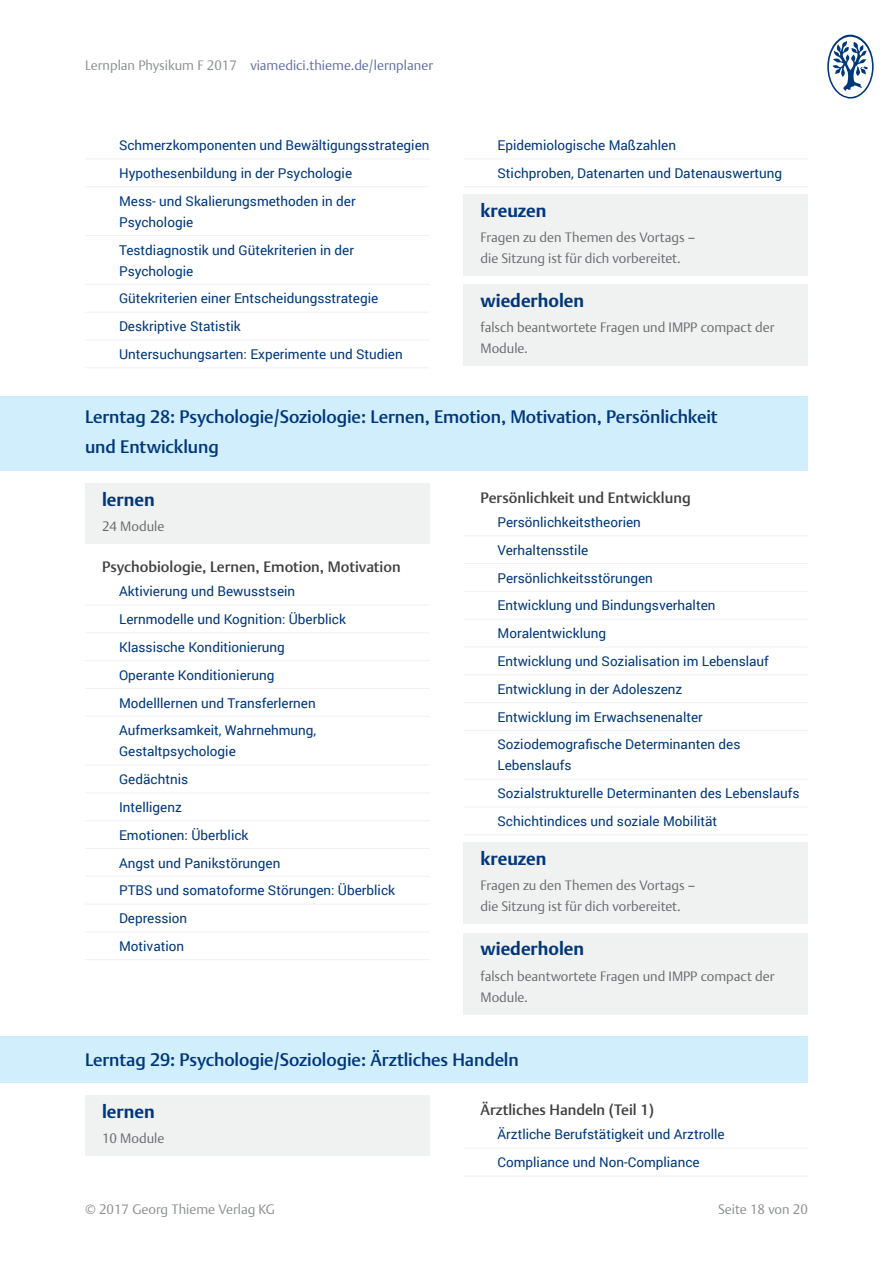
<style>
.page{position:relative;width:893px;height:1263px;background:#fff}
.page>*{position:absolute;margin:0;border:0;box-sizing:border-box;transform-origin:0 0}
.t1{font:500 18px/30px "Thieme Argo 2011";letter-spacing:-.005em;color:#00377b}
.t2{font:700 18px "Thieme Argo 2011";color:#00377b}
.t3{font:500 15px "Thieme Argo 2011";color:#414042}
.t4{font:13.5px/27.8px "Roboto";color:#00377b}
.t5{font:300 13.5px/21px "Thieme Argo 2011";color:#696a6d}
.t6{font:300 13.5px "Thieme Argo 2011";color:#606ea3}
.t7{font:300 13.5px "Thieme Argo 2011";color:#8b8e90}
.s1{color:#8b8e90}
</style>
<div class="page">
<svg style="left:827px;top:35px;width:47px;height:64px"></svg>
<hr style="left:85px;top:159px;width:344px;height:1px;background:#f0f1f1">
<hr style="left:85px;top:186px;width:344px;height:1px;background:#f0f1f1">
<hr style="left:85px;top:235px;width:344px;height:1px;background:#f0f1f1">
<hr style="left:85px;top:284px;width:344px;height:1px;background:#f0f1f1">
<hr style="left:85px;top:312px;width:344px;height:1px;background:#f0f1f1">
<hr style="left:85px;top:340px;width:344px;height:1px;background:#f0f1f1">
<hr style="left:85px;top:368px;width:344px;height:1px;background:#f0f1f1">
<hr style="left:463px;top:159px;width:345px;height:1px;background:#f0f1f1">
<hr style="left:463px;top:186px;width:345px;height:1px;background:#f0f1f1">
<div style="left:463px;top:194px;width:345px;height:82px;background:#f0f1f1"></div>
<div style="left:463px;top:285px;width:345px;height:81px;background:#f0f1f1"></div>
<div style="left:0;top:396px;width:808px;height:74px;background:#d1eefc"></div>
<div style="left:85px;top:483px;width:344px;height:60px;background:#f0f1f1"></div>
<hr style="left:85px;top:605px;width:344px;height:1px;background:#f0f1f1">
<hr style="left:85px;top:632px;width:344px;height:1px;background:#f0f1f1">
<hr style="left:85px;top:660px;width:344px;height:1px;background:#f0f1f1">
<hr style="left:85px;top:688px;width:344px;height:1px;background:#f0f1f1">
<hr style="left:85px;top:716px;width:344px;height:1px;background:#f0f1f1">
<hr style="left:85px;top:765px;width:344px;height:1px;background:#f0f1f1">
<hr style="left:85px;top:793px;width:344px;height:1px;background:#f0f1f1">
<hr style="left:85px;top:820px;width:344px;height:1px;background:#f0f1f1">
<hr style="left:85px;top:848px;width:344px;height:1px;background:#f0f1f1">
<hr style="left:85px;top:876px;width:344px;height:1px;background:#f0f1f1">
<hr style="left:85px;top:904px;width:344px;height:1px;background:#f0f1f1">
<hr style="left:85px;top:932px;width:344px;height:1px;background:#f0f1f1">
<hr style="left:85px;top:959px;width:344px;height:1px;background:#f0f1f1">
<hr style="left:463px;top:535px;width:345px;height:1px;background:#f0f1f1">
<hr style="left:463px;top:563px;width:345px;height:1px;background:#f0f1f1">
<hr style="left:463px;top:591px;width:345px;height:1px;background:#f0f1f1">
<hr style="left:463px;top:619px;width:345px;height:1px;background:#f0f1f1">
<hr style="left:463px;top:647px;width:345px;height:1px;background:#f0f1f1">
<hr style="left:463px;top:674px;width:345px;height:1px;background:#f0f1f1">
<hr style="left:463px;top:702px;width:345px;height:1px;background:#f0f1f1">
<hr style="left:463px;top:730px;width:345px;height:1px;background:#f0f1f1">
<hr style="left:463px;top:779px;width:345px;height:1px;background:#f0f1f1">
<hr style="left:463px;top:807px;width:345px;height:1px;background:#f0f1f1">
<hr style="left:463px;top:834px;width:345px;height:1px;background:#f0f1f1">
<div style="left:463px;top:842px;width:345px;height:82px;background:#f0f1f1"></div>
<div style="left:463px;top:932px;width:345px;height:82px;background:#f0f1f1"></div>
<div style="left:0;top:1036px;width:808px;height:47px;background:#d1eefc"></div>
<div style="left:85px;top:1095px;width:344px;height:61px;background:#f0f1f1"></div>
<hr style="left:463px;top:1148px;width:345px;height:1px;background:#f0f1f1">
<hr style="left:463px;top:1176px;width:345px;height:1px;background:#f0f1f1">
<p class="t6" style="left:85px;top:56px;width:349px"><span class="s1">Lernplan Physikum F 2017</span> viamedici.thieme.de/lernplaner</p>
<p class="t4" style="left:119px;top:131px;width:312px">Schmerzkomponenten und Bewältigungsstrategien<br>Hypothesenbildung in der Psychologie<br>Mess- und Skalierungsmethoden in der</p>
<p class="t4" style="left:119px;top:208px;width:237px">Psychologie<br>Testdiagnostik und Gütekriterien in der</p>
<p class="t4" style="left:119px;top:256px;width:285px">Psychologie<br>Gütekriterien einer Entscheidungsstrategie<br>Deskriptive Statistik<br>Untersuchungsarten: Experimente und Studien</p>
<p class="t4" style="left:497px;top:131px;width:286px">Epidemiologische Maßzahlen<br>Stichproben, Datenarten und Datenauswertung</p>
<h1 class="t2" style="left:480px;top:198px;width:67px">kreuzen</h1>
<p class="t5" style="left:480px;top:227px;width:216px">Fragen zu den Themen des Vortags – die Sitzung ist für dich vorbereitet.</p>
<h1 class="t2" style="left:480px;top:289px;width:105px">wiederholen</h1>
<p class="t5" style="left:480px;top:317px;width:295px">falsch beantwortete Fragen und IMPP compact der<br>Module.</p>
<h1 class="t1" style="left:85px;top:401px;width:634px">Lerntag 28: Psychologie/Soziologie: Lernen, Emotion, Motivation, Persönlichkeit und Entwicklung</h1>
<h1 class="t2" style="left:102px;top:487px;width:54px">lernen</h1>
<p class="t5" style="left:102px;top:515px;width:64px">24 Module</p>
<p class="t3" style="left:102px;top:557px;width:300px">Psychobiologie, Lernen, Emotion, Motivation</p>
<p class="t4" style="left:119px;top:577px;width:228px">Aktivierung und Bewusstsein<br>Lernmodelle und Kognition: Überblick<br>Klassische Konditionierung<br>Operante Konditionierung<br>Modelllernen und Transferlernen<br>Aufmerksamkeit, Wahrnehmung,</p>
<p class="t4" style="left:119px;top:737px;width:278px">Gestaltpsychologie<br>Gedächtnis<br>Intelligenz<br>Emotionen: Überblick<br>Angst und Panikstörungen<br>PTBS und somatoforme Störungen: Überblick<br>Depression<br>Motivation</p>
<p class="t3" style="left:480px;top:487px;width:212px">Persönlichkeit und Entwicklung</p>
<p class="t4" style="left:497px;top:508px;width:273px">Persönlichkeitstheorien<br>Verhaltensstile<br>Persönlichkeitsstörungen<br>Entwicklung und Bindungsverhalten<br>Moralentwicklung<br>Entwicklung und Sozialisation im Lebenslauf<br>Entwicklung in der Adoleszenz<br>Entwicklung im Erwachsenenalter<br>Soziodemografische Determinanten des</p>
<p class="t4" style="left:497px;top:751px;width:303px">Lebenslaufs<br>Sozialstrukturelle Determinanten des Lebenslaufs<br>Schichtindices und soziale Mobilität</p>
<h1 class="t2" style="left:480px;top:846px;width:67px">kreuzen</h1>
<p class="t5" style="left:480px;top:875px;width:216px">Fragen zu den Themen des Vortags – die Sitzung ist für dich vorbereitet.</p>
<h1 class="t2" style="left:480px;top:937px;width:105px">wiederholen</h1>
<p class="t5" style="left:480px;top:965px;width:295px">falsch beantwortete Fragen und IMPP compact der<br>Module.</p>
<h1 class="t1" style="left:85px;top:1044px;width:435px">Lerntag 29: Psychologie/Soziologie: Ärztliches Handeln</h1>
<h1 class="t2" style="left:102px;top:1099px;width:54px">lernen</h1>
<p class="t5" style="left:102px;top:1128px;width:64px">10 Module</p>
<p class="t3" style="left:480px;top:1100px;width:175px">Ärztliches Handeln (Teil 1)</p>
<p class="t4" style="left:497px;top:1120px;width:229px">Ärztliche Berufstätigkeit und Arztrolle<br>Compliance und Non-Compliance</p>
<p class="t7" style="left:85px;top:1200px;width:191px">© 2017 Georg Thieme Verlag KG</p>
<p class="t7" style="left:718px;top:1200px;width:91px">Seite 18 von 20</p>
</div>
